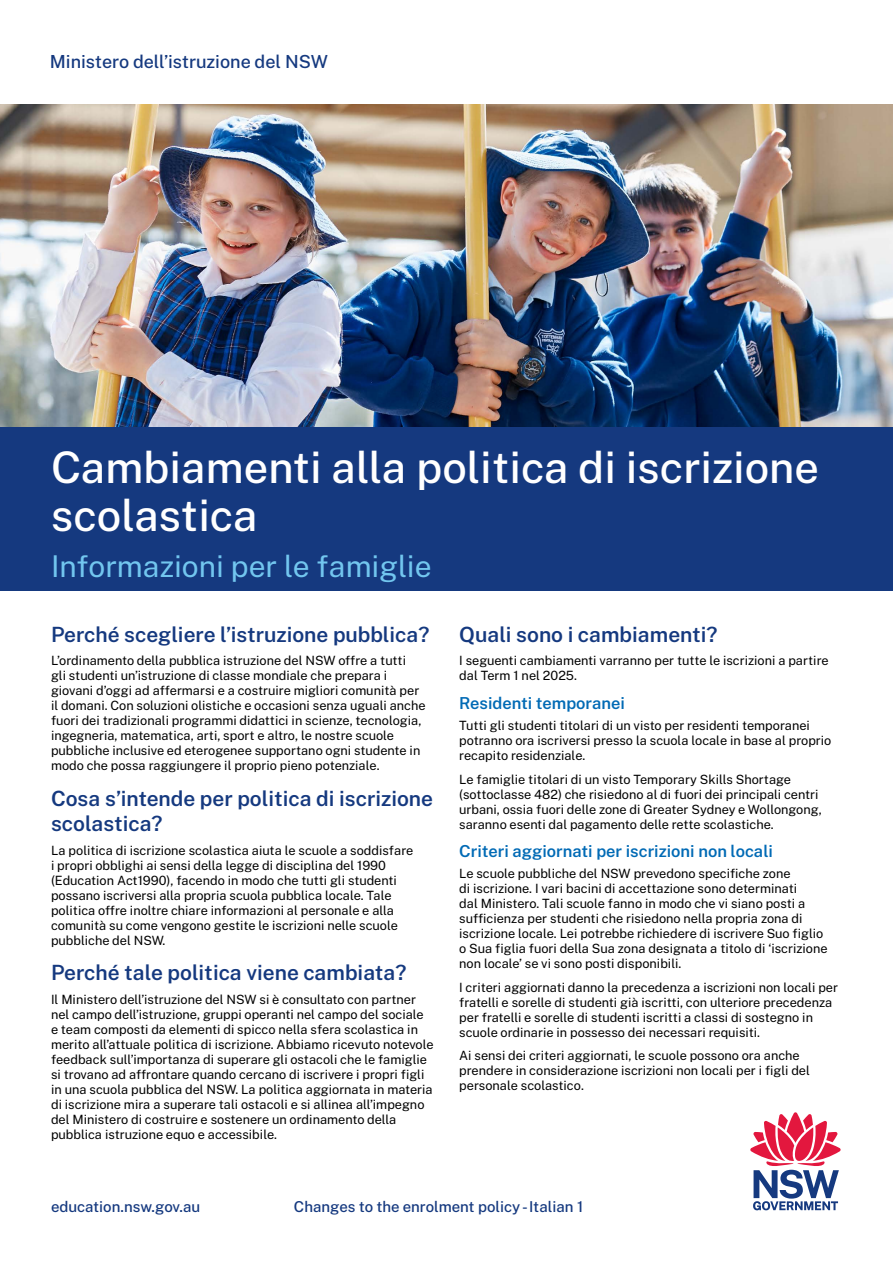
<style>
.page{position:relative;width:893px;height:1263px;background:#fff}
.page>*{position:absolute;margin:0;border:0;box-sizing:border-box;transform-origin:0 0}
.Heading_1{font:500 43.5px/48px "Public Sans";color:#fff}
.Heading_2{font:30px "Public Sans";color:#72c6ef}
.Heading_3{font:600 21px/25.2px "Public Sans";color:#15397f}
.t1{font:500 18px "Public Sans";color:#15397f}
.Heading_4{font:600 16.5px "Public Sans";color:#006ab5}
.t2{font:500 15px "Public Sans";color:#15397f}
.Body{font:12.75px/15px "Public Sans";color:#000}
</style>
<div class="page">
<img style="left:0;top:104px;width:893px;height:323px">
<div style="left:0;top:427px;width:893px;height:164px;background:#15397f"></div>
<svg style="left:750px;top:1112px;width:91px;height:98px"></svg>
<p class="t1" style="left:50px;top:49px;width:280px">Ministero dell’istruzione del NSW</p>
<h1 class="Heading_1" style="left:51px;top:440px;width:769px">Cambiamenti alla politica di iscrizione scolastica</h1>
<h2 class="Heading_2" style="left:51px;top:544px;width:382px">Informazioni per le famiglie</h2>
<h3 class="Heading_3" style="left:51px;top:620px;width:380px">Perché scegliere l’istruzione pubblica?</h3>
<p class="Body" style="left:51px;top:652px;width:376px">L’ordinamento della pubblica istruzione del NSW offre a tutti<br>gli studenti un’istruzione di classe mondiale che prepara i giovani d’oggi ad affermarsi e a costruire migliori comunità per il domani. Con soluzioni olistiche e occasioni senza uguali anche fuori dei tradizionali programmi didattici in scienze, tecnologia, ingegneria, matematica, arti, sport e altro, le nostre scuole pubbliche inclusive ed eterogenee supportano ogni studente in modo che possa raggiungere il proprio pieno potenziale.</p>
<h3 class="Heading_3" style="left:51px;top:784px;width:384px">Cosa s’intende per politica di iscrizione scolastica?</h3>
<p class="Body" style="left:51px;top:842px;width:364px">La politica di iscrizione scolastica aiuta le scuole a soddisfare i propri obblighi ai sensi della legge di disciplina del 1990 (Education Act1990), facendo in modo che tutti gli studenti possano iscriversi alla propria scuola pubblica locale. Tale politica offre inoltre chiare informazioni al personale e alla comunità su come vengono gestite le iscrizioni nelle scuole pubbliche del NSW.</p>
<h3 class="Heading_3" style="left:51px;top:959px;width:357px">Perché tale politica viene cambiata?</h3>
<p class="Body" style="left:51px;top:991px;width:384px">Il Ministero dell’istruzione del NSW si è consultato con partner nel campo dell’istruzione, gruppi operanti nel campo del sociale e team composti da elementi di spicco nella sfera scolastica in merito all’attuale politica di iscrizione. Abbiamo ricevuto notevole feedback sull’importanza di superare gli ostacoli che le famiglie si trovano ad affrontare quando cercano di iscrivere i propri figli in una scuola pubblica del NSW. La politica aggiornata in materia di iscrizione mira a superare tali ostacoli e si allinea all’impegno del Ministero di costruire e sostenere un ordinamento della pubblica istruzione equo e accessibile.</p>
<h3 class="Heading_3" style="left:459px;top:620px;width:260px">Quali sono i cambiamenti?</h3>
<p class="Body" style="left:459px;top:652px;width:371px">I seguenti cambiamenti varranno per tutte le iscrizioni a partire dal Term 1 nel 2025.</p>
<h4 class="Heading_4" style="left:459px;top:691px;width:167px">Residenti temporanei</h4>
<p class="Body" style="left:459px;top:717px;width:374px">Tutti gli studenti titolari di un visto per residenti temporanei potranno ora iscriversi presso la scuola locale in base al proprio recapito residenziale.</p>
<p class="Body" style="left:459px;top:771px;width:364px">Le famiglie titolari di un visto Temporary Skills Shortage (sottoclasse 482) che risiedono al di fuori dei principali centri urbani, ossia fuori delle zone di Greater Sydney e Wollongong, saranno esenti dal pagamento delle rette scolastiche.</p>
<h4 class="Heading_4" style="left:459px;top:839px;width:315px">Criteri aggiornati per iscrizioni non locali</h4>
<p class="Body" style="left:459px;top:865px;width:370px">Le scuole pubbliche del NSW prevedono specifiche zone<br>di iscrizione. I vari bacini di accettazione sono determinati<br>dal Ministero. Tali scuole fanno in modo che vi siano posti a sufficienza per studenti che risiedono nella propria zona di iscrizione locale. Lei potrebbe richiedere di iscrivere Suo figlio o Sua figlia fuori della Sua zona designata a titolo di ‘iscrizione non locale’ se vi sono posti disponibili.</p>
<p class="Body" style="left:459px;top:979px;width:380px">I criteri aggiornati danno la precedenza a iscrizioni non locali per fratelli e sorelle di studenti già iscritti, con ulteriore precedenza per fratelli e sorelle di studenti iscritti a classi di sostegno in scuole ordinarie in possesso dei necessari requisiti.</p>
<p class="Body" style="left:459px;top:1047px;width:352px">Ai sensi dei criteri aggiornati, le scuole possono ora anche prendere in considerazione iscrizioni non locali per i figli del personale scolastico.</p>
<p class="t2" style="left:51px;top:1196px;width:151px">education.nsw.gov.au</p>
<p class="t2" style="left:294px;top:1196px;width:291px">Changes to the enrolment policy - Italian 1</p>
</div>
